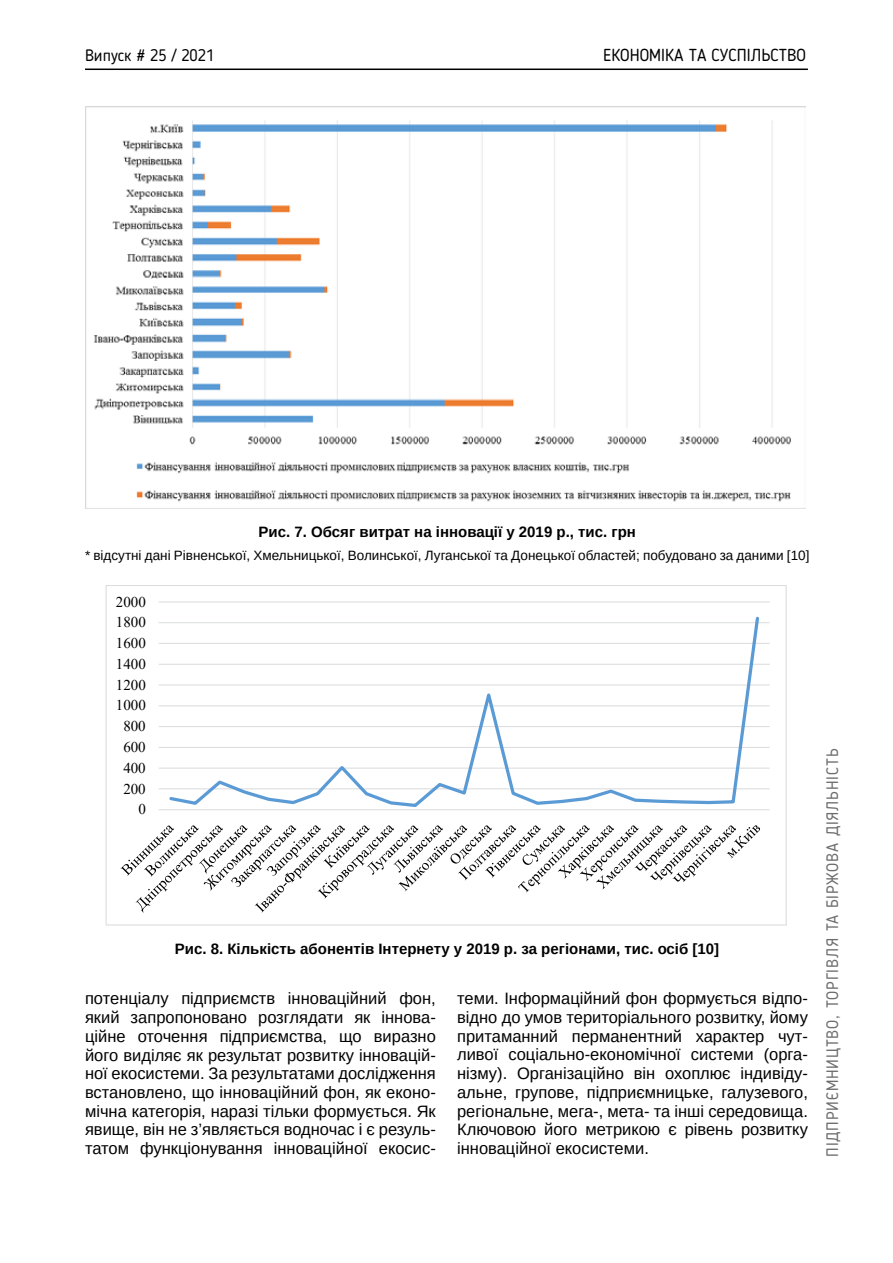
<style>
.page{position:relative;width:893px;height:1263px;background:#fff}
.page>*{position:absolute;margin:0;border:0;box-sizing:border-box;transform-origin:0 0}
.t1{font:17.25px "Blogger Sans";color:#000}
.t2{font:16.5px/18.8px "Arimo";color:#000;text-align:justify}
.t3{font:16.5px "Blogger Sans";letter-spacing:.05em;color:#6d6e71}
.t4{font:16.5px "Blogger Sans";color:#000}
.t5{font:700 15px "Arimo";color:#000}
.t6{font:15px "Times New Roman";letter-spacing:.005em;color:#000}
.t7{font:13.5px "Arimo";color:#000}
</style>
<div class="page">
<hr style="left:85px;top:69px;width:723px;height:1px;background:#000">
<img style="left:85px;top:106px;width:721px;height:403px">
<hr style="left:159px;top:788px;width:611px;height:1px;background:#dcddde">
<hr style="left:159px;top:768px;width:611px;height:1px;background:#dcddde">
<hr style="left:159px;top:747px;width:611px;height:1px;background:#dcddde">
<hr style="left:159px;top:726px;width:611px;height:1px;background:#dcddde">
<hr style="left:159px;top:705px;width:611px;height:1px;background:#dcddde">
<hr style="left:159px;top:684px;width:611px;height:1px;background:#dcddde">
<hr style="left:159px;top:664px;width:611px;height:1px;background:#dcddde">
<hr style="left:159px;top:643px;width:611px;height:1px;background:#dcddde">
<hr style="left:159px;top:622px;width:611px;height:1px;background:#dcddde">
<hr style="left:159px;top:601px;width:611px;height:1px;background:#dcddde">
<hr style="left:159px;top:809px;width:611px;height:1px;background:#dcddde">
<svg style="left:167px;top:616px;width:594px;height:191px"></svg>
<svg style="left:121px;top:825px;width:639px;height:88px"></svg>
<p class="t4" style="left:85px;top:45px;width:131px">Випуск # 25 / 2021</p>
<p class="t1" style="left:603px;top:45px;width:204px">ЕКОНОМІКА ТА СУСПІЛЬСТВО</p>
<p class="t5" style="left:259px;top:521px;width:379px">Рис. 7. Обсяг витрат на інновації у 2019 р., тис. грн</p>
<p class="t7" style="left:85px;top:547px;width:726px">* відсутні дані Рівненської, Хмельницької, Волинської, Луганської та Донецької областей; побудовано за даними [10]</p>
<p class="t6" style="left:116px;top:591px;width:31px">2000</p>
<p class="t6" style="left:116px;top:612px;width:31px">1800</p>
<p class="t6" style="left:116px;top:632px;width:31px">1600</p>
<p class="t6" style="left:116px;top:653px;width:31px">1400</p>
<p class="t6" style="left:116px;top:674px;width:31px">1200</p>
<p class="t6" style="left:116px;top:695px;width:31px">1000</p>
<p class="t6" style="left:123px;top:716px;width:24px">800</p>
<p class="t6" style="left:123px;top:736px;width:24px">600</p>
<p class="t6" style="left:123px;top:757px;width:24px">400</p>
<p class="t6" style="left:123px;top:778px;width:24px">200</p>
<p class="t6" style="left:138px;top:799px;width:9px">0</p>
<p class="t5" style="left:175px;top:938px;width:546px">Рис. 8. Кількість абонентів Інтернету у 2019 р. за регіонами, тис. осіб [10]</p>
<p class="t2" style="left:85px;top:989px;width:352px">потенціалу підприємств інноваційний фон, який запропоновано розглядати як іннова&shy;ційне оточення підприємства, що виразно його виділяє як результат розвитку інновацій&shy;ної екосистеми. За результатами дослідження встановлено, що інноваційний фон, як еконо&shy;мічна категорія, наразі тільки формується. Як явище, він не з’являється водночас і є резуль&shy;татом функціонування інноваційної екосис-</p>
<p class="t2" style="left:457px;top:989px;width:352px">теми. Інформаційний фон формується відпо&shy;відно до умов територіального розвитку, йому притаманний перманентний характер чут&shy;ливої соціально-економічної системи (орга&shy;нізму). Організаційно він охоплює індивіду&shy;альне, групове, підприємницьке, галузевого, регіональне, мега-, мета- та інші середовища.<br>Ключовою його метрикою є рівень розвитку інноваційної екосистеми.</p>
<p class="t3" style="left:822px;top:1157px;width:410px;rotate:-90deg">ПІДПРИЄМНИЦТВО, ТОРГІВЛЯ ТА БІРЖОВА ДІЯЛЬНІСТЬ</p>
</div>
